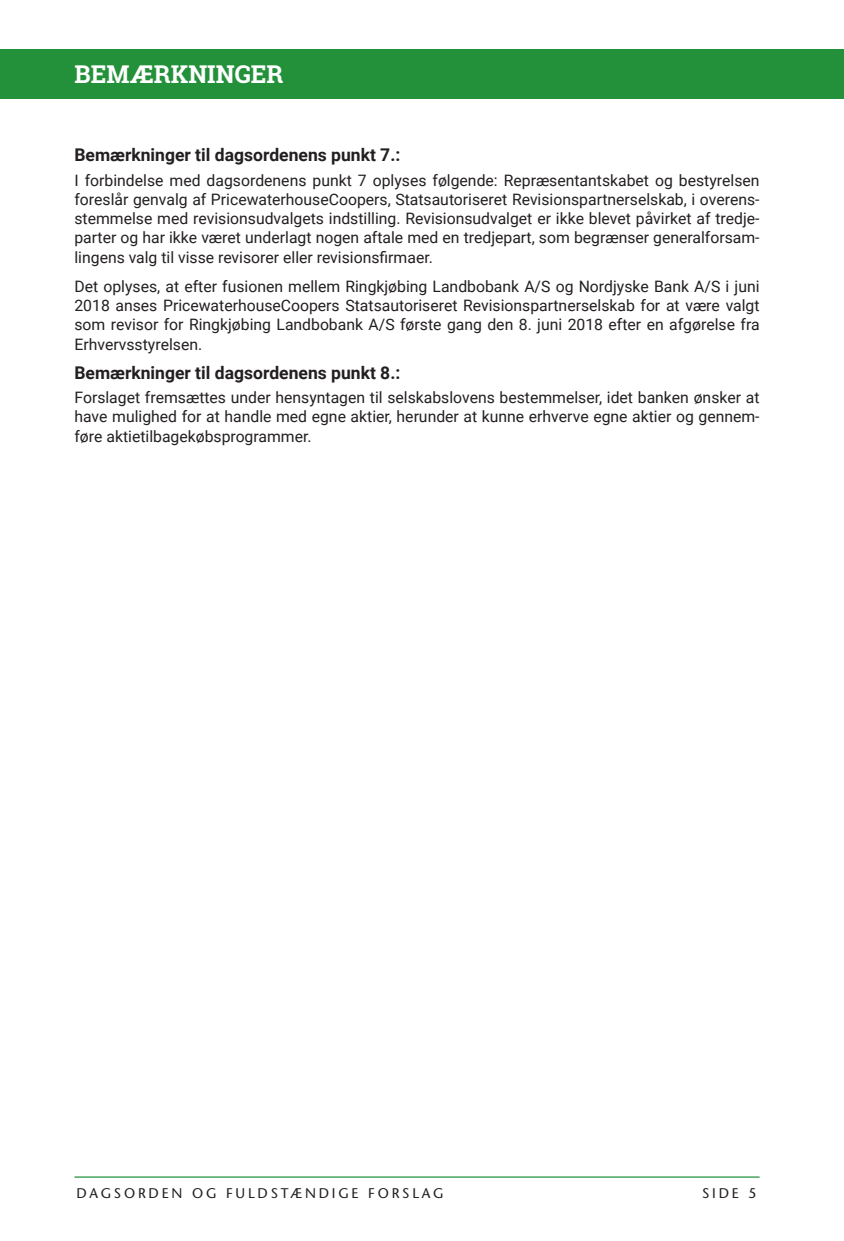
<style>
.page{position:relative;width:844px;height:1241px;background:#fff}
.page>*{position:absolute;margin:0;border:0;box-sizing:border-box;transform-origin:0 0}
.Overskrift_i_Bjælke{font:700 24.5px "Roboto Slab";color:#fff}
.Mellemoverskrift{font:700 17.5px "Roboto";color:#231f20}
.BrødBrød{font:15.75px/19.2px "Roboto";color:#231f20;text-align:justify}
.t1{font:500 14px "Stone Sans Std";letter-spacing:.2em;color:#231f20}
</style>
<div class="page">
<hr style="left:74px;top:1176px;width:685px;height:1px;background:#23913a">
<div style="left:0;top:50px;width:843px;height:49px;background:#23913a"></div>
<p class="Overskrift_i_Bjælke" style="left:74px;top:57px;width:210px">BEMÆRKNINGER</p>
<p class="Mellemoverskrift" style="left:74px;top:143px;width:327px">Bemærkninger til dagsordenens punkt 7.:</p>
<p class="BrødBrød" style="left:74px;top:170px;width:686px">I forbindelse med dagsordenens punkt 7 oplyses følgende: Repræsentantskabet og bestyrelsen foreslår genvalg af PricewaterhouseCoopers, Statsautoriseret Revisionspartnerselskab, i overens&shy;stemmelse med revisionsudvalgets indstilling. Revisionsudvalget er ikke blevet påvirket af tredje&shy;parter og har ikke været underlagt nogen aftale med en tredjepart, som begrænser generalforsam&shy;lingens valg til visse revisorer eller revisionsfirmaer.</p>
<p class="BrødBrød" style="left:74px;top:276px;width:686px">Det oplyses, at efter fusionen mellem Ringkjøbing Landbobank A/S og Nordjyske Bank A/S i juni 2018 anses PricewaterhouseCoopers Statsautoriseret Revisionspartnerselskab for at være valgt som revisor for Ringkjøbing Landbobank A/S første gang den 8. juni 2018 efter en afgørelse fra Erhvervsstyrelsen.</p>
<p class="Mellemoverskrift" style="left:74px;top:360px;width:327px">Bemærkninger til dagsordenens punkt 8.:</p>
<p class="BrødBrød" style="left:74px;top:387px;width:686px">Forslaget fremsættes under hensyntagen til selskabslovens bestemmelser, idet banken ønsker at have mulighed for at handle med egne aktier, herunder at kunne erhverve egne aktier og gennem&shy;føre aktietilbagekøbsprogrammer.</p>
<p class="t1" style="left:76px;top:1184px;width:368px">DAGSORDEN OG FULDSTÆNDIGE FORSLAG</p>
<p class="t1" style="left:702px;top:1184px;width:56px">SIDE 5</p>
</div>
